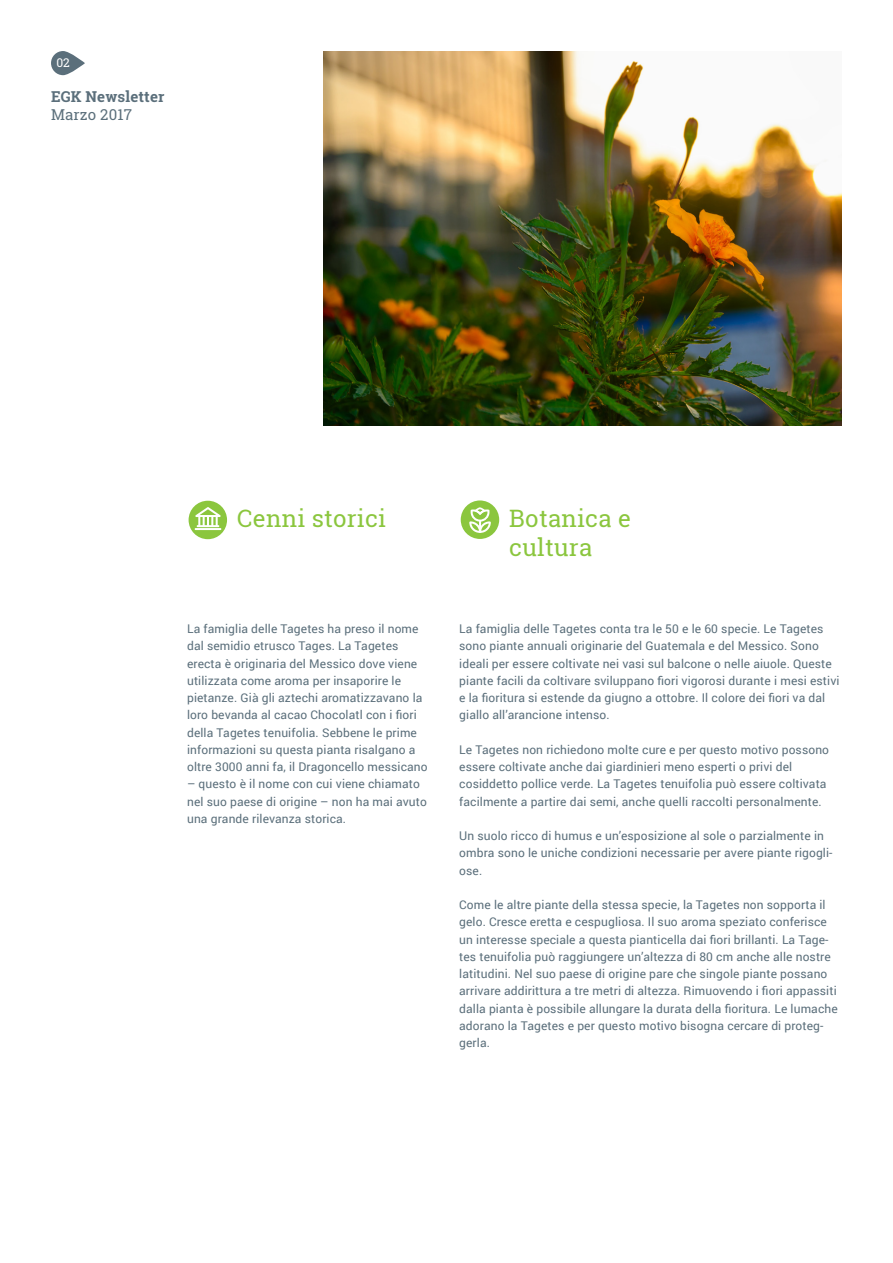
<style>
.page{position:relative;width:893px;height:1263px;background:#fff}
.page>*{position:absolute;margin:0;border:0;box-sizing:border-box;transform-origin:0 0}
.Lead{font:24px/28.8px "Roboto Slab";letter-spacing:.01em;color:#8bc63e}
.t1{font:700 15px "Roboto Slab";letter-spacing:.01em;color:#5b6f7b}
.t2{font:15px "Roboto Slab";letter-spacing:.01em;color:#5b6f7b}
.Lauftext{font:12px/17.2px "Roboto";letter-spacing:.01em;color:#5b6f7b}
.t3{font:12px "Roboto Slab";color:#fff}
</style>
<div class="page">
<img style="left:323px;top:51px;width:519px;height:375px">
<svg style="left:51px;top:51px;width:34px;height:24px"></svg>
<div style="left:189px;top:501px;width:38px;height:38px;background:#8bc63e;border-radius:50%"></div>
<svg style="left:195px;top:507px;width:26px;height:20px"></svg>
<hr style="left:197px;top:525px;width:22px;height:2px;background:#fff">
<hr style="left:195px;top:528px;width:26px;height:2px;background:#fff">
<div style="left:461px;top:500px;width:38px;height:39px;background:#8bc63e;border-radius:50%"></div>
<svg style="left:469px;top:507px;width:22px;height:26px"></svg>
<p class="t3" style="left:56px;top:54px;width:15px">02</p>
<p class="t1" style="left:51px;top:86px;width:115px">EGK Newsletter</p>
<p class="t2" style="left:51px;top:104px;width:83px">Marzo 2017</p>
<p class="Lead" style="left:237px;top:504px;width:150px">Cenni storici</p>
<p class="Lead" style="left:509px;top:504px;width:123px">Botanica e cultura</p>
<p class="Lauftext" style="left:187px;top:620px;width:242px">La famiglia delle Tagetes ha preso il nome dal semidio etrusco Tages. La Tagetes erecta è originaria del Messico dove viene utilizzata come aroma per insaporire le pietanze. Già gli aztechi aromatizzavano la loro bevanda al cacao Chocolatl con i fiori della Tagetes tenuifolia. Sebbene le prime informazioni su questa pianta risalgano a oltre 3000 anni fa, il Dragoncello messicano</p>
<p class="Lauftext" style="left:187px;top:775px;width:241px">– questo è il nome con cui viene chiamato nel suo paese di origine – non ha mai avuto una grande rilevanza storica.</p>
<p class="Lauftext" style="left:459px;top:620px;width:382px">La famiglia delle Tagetes conta tra le 50 e le 60 specie. Le Tagetes sono piante annuali originarie del Guatemala e del Messico. Sono ideali per essere coltivate nei vasi sul balcone o nelle aiuole. Queste piante facili da coltivare sviluppano fiori vigorosi durante i mesi estivi e la fioritura si estende da giugno a ottobre. Il colore dei fiori va dal giallo all’arancione intenso.</p>
<p class="Lauftext" style="left:459px;top:740px;width:371px">Le Tagetes non richiedono molte cure e per questo motivo possono essere coltivate anche dai giardinieri meno esperti o privi del cosiddetto pollice verde. La Tagetes tenuifolia può essere coltivata facilmente a partire dai semi, anche quelli raccolti personalmente.</p>
<p class="Lauftext" style="left:459px;top:827px;width:375px">Un suolo ricco di humus e un’esposizione al sole o parzialmente in ombra sono le uniche condizioni necessarie per avere piante rigogli&shy;ose.</p>
<p class="Lauftext" style="left:459px;top:896px;width:380px">Come le altre piante della stessa specie, la Tagetes non sopporta il gelo. Cresce eretta e cespugliosa. Il suo aroma speziato conferisce un interesse speciale a questa pianticella dai fiori brillanti. La Tage&shy;tes tenuifolia può raggiungere un’altezza di 80 cm anche alle nostre latitudini. Nel suo paese di origine pare che singole piante possano arrivare addirittura a tre metri di altezza. Rimuovendo i fiori appassiti dalla pianta è possibile allungare la durata della fioritura. Le lumache adorano la Tagetes e per questo motivo bisogna cercare di proteg&shy;gerla.</p>
</div>
